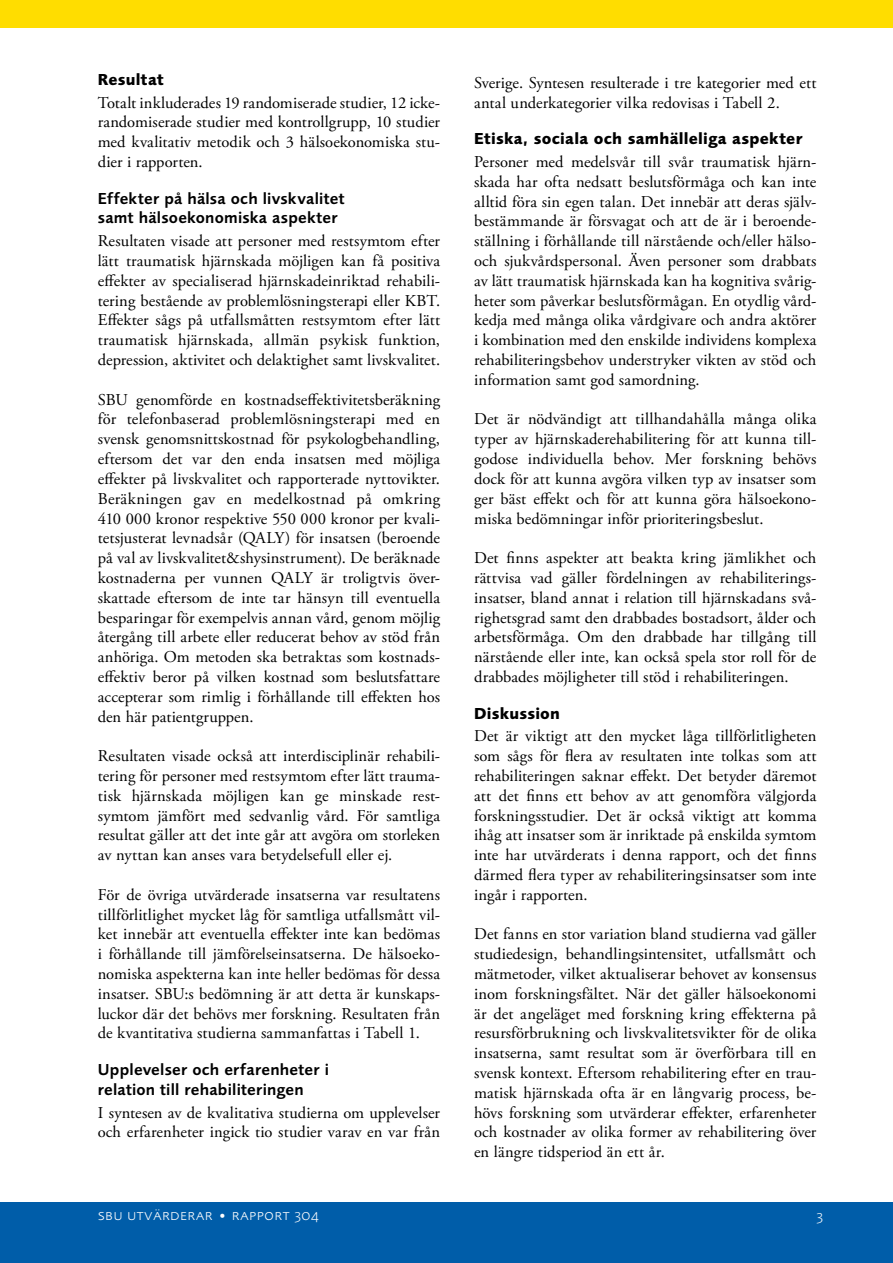
<style>
.page{position:relative;width:893px;height:1263px;background:#fff}
.page>*{position:absolute;margin:0;border:0;box-sizing:border-box;transform-origin:0 0}
.Brödtext{font:16.5px/19.8px "Adobe Garamond Pro";letter-spacing:.005em;color:#000;text-align:justify}
.Rubrik_2_i_brödtext{font:600 16.5px/19.8px "Foundry Sans";letter-spacing:.015em;color:#000}
.Rubrik_1_i_brödtext{font:700 16.5px "Foundry Sans";letter-spacing:.015em;color:#000}
.t1{font:300 15.45px "Foundry Sans Expert";letter-spacing:.03em;color:#fff}
</style>
<div class="page">
<div style="left:0;top:0;width:893px;height:28px;background:#fd0"></div>
<div style="left:0;top:1202px;width:893px;height:61px;background:#005da9"></div>
<h2 class="Rubrik_1_i_brödtext" style="left:98px;top:70px;width:67px">Resultat</h2>
<p class="Brödtext" style="left:98px;top:93px;width:344px">Totalt inkluderades 19 randomiserade studier, 12 icke&shy;randomiserade studier med kontrollgrupp, 10 studier med kvalitativ metodik och 3 hälsoekonomiska stu&shy;dier i rapporten.</p>
<h3 class="Rubrik_2_i_brödtext" style="left:98px;top:188px;width:248px">Effekter på hälsa och livskvalitet samt hälsoekonomiska aspekter</h3>
<p class="Brödtext" style="left:98px;top:232px;width:344px">Resultaten visade att personer med restsymtom efter lätt traumatisk hjärnskada möjligen kan få positiva effekter av specialiserad hjärnskadeinriktad rehabili&shy;tering bestående av problemlösningsterapi eller KBT.<br>Effekter sågs på utfallsmåtten restsymtom efter lätt traumatisk hjärnskada, allmän psykisk funktion, depression, aktivitet och delaktighet samt livskvalitet.</p>
<p class="Brödtext" style="left:98px;top:390px;width:344px">SBU genomförde en kostnadseffektivitetsberäkning för telefonbaserad problemlösningsterapi med en svensk genomsnittskostnad för psykologbehandling, eftersom det var den enda insatsen med möjliga effekter på livskvalitet och rapporterade nyttovikter.<br>Beräkningen gav en medelkostnad på omkring 410 000 kronor respektive 550 000 kronor per kvali&shy;tetsjusterat levnadsår (QALY) för insatsen (beroende på val av livskvalitet&amp;shysinstrument). De beräknade kostnaderna per vunnen QALY är troligtvis över&shy;skattade eftersom de inte tar hänsyn till eventuella besparingar för exempelvis annan vård, genom möjlig återgång till arbete eller reducerat behov av stöd från anhöriga. Om metoden ska betraktas som kostnads&shy;effektiv beror på vilken kostnad som beslutsfattare accepterar som rimlig i förhållande till effekten hos den här patientgruppen.</p>
<p class="Brödtext" style="left:98px;top:746px;width:344px">Resultaten visade också att interdisciplinär rehabili&shy;tering för personer med restsymtom efter lätt trauma&shy;tisk hjärnskada möjligen kan ge minskade rest&shy;symtom jämfört med sedvanlig vård. För samtliga resultat gäller att det inte går att avgöra om storleken av nyttan kan anses vara betydelsefull eller ej.</p>
<p class="Brödtext" style="left:98px;top:885px;width:344px;text-align:left">För de övriga utvärderade insatserna var resultatens tillförlitlighet mycket låg för samtliga utfallsmått vil&shy;ket innebär att eventuella effekter inte kan bedömas i förhållande till jämförelseinsatserna. De hälsoeko-- nomiska aspekterna kan inte heller bedömas för dessa insatser. SBU:s bedömning är att detta är kunskaps&shy;luckor där det behövs mer forskning. Resultaten från de kvantitativa studierna sammanfattas i Tabell 1.</p>
<h3 class="Rubrik_2_i_brödtext" style="left:98px;top:1059px;width:233px">Upplevelser och erfarenheter i relation till rehabiliteringen</h3>
<p class="Brödtext" style="left:98px;top:1103px;width:344px">I syntesen av de kvalitativa studierna om upplevelser och erfarenheter ingick tio studier varav en var från</p>
<p class="Brödtext" style="left:474px;top:73px;width:344px">Sverige. Syntesen resulterade i tre kategorier med ett antal underkategorier vilka redovisas i Tabell 2.</p>
<h2 class="Rubrik_1_i_brödtext" style="left:474px;top:129px;width:330px">Etiska, sociala och samhälleliga aspekter</h2>
<p class="Brödtext" style="left:474px;top:152px;width:344px">Personer med medelsvår till svår traumatisk hjärn&shy;skada har ofta nedsatt beslutsförmåga och kan inte alltid föra sin egen talan. Det innebär att deras själv&shy;bestämmande är försvagat och att de är i beroende&shy;ställning i förhållande till närstående och/eller hälso&shy;och sjukvårdspersonal. Även personer som drabbats av lätt traumatisk hjärnskada kan ha kognitiva svårig&shy;heter som påverkar beslutsförmågan. En otydlig vård&shy;kedja med många olika vårdgivare och andra aktörer i kombination med den enskilde individens komplexa rehabiliteringsbehov understryker vikten av stöd och information samt god samordning.</p>
<p class="Brödtext" style="left:474px;top:410px;width:344px">Det är nödvändigt att tillhandahålla många olika typer av hjärnskaderehabilitering för att kunna till&shy;godose individuella behov. Mer forskning behövs dock för att kunna avgöra vilken typ av insatser som ger bäst effekt och för att kunna göra hälsoekono&shy;miska bedömningar inför prioriteringsbeslut.</p>
<p class="Brödtext" style="left:474px;top:548px;width:344px">Det finns aspekter att beakta kring jämlikhet och rättvisa vad gäller fördelningen av rehabiliterings&shy;insatser, bland annat i relation till hjärnskadans svå&shy;righetsgrad samt den drabbades bostadsort, ålder och arbetsförmåga. Om den drabbade har tillgång till närstående eller inte, kan också spela stor roll för de drabbades möjligheter till stöd i rehabiliteringen.</p>
<h2 class="Rubrik_1_i_brödtext" style="left:474px;top:703px;width:87px">Diskussion</h2>
<p class="Brödtext" style="left:474px;top:727px;width:344px">Det är viktigt att den mycket låga tillförlitligheten som sågs för flera av resultaten inte tolkas som att rehabiliteringen saknar effekt. Det betyder däremot att det finns ett behov av att genomföra välgjorda forskningsstudier. Det är också viktigt att komma ihåg att insatser som är inriktade på enskilda symtom inte har utvärderats i denna rapport, och det finns därmed flera typer av rehabiliteringsinsatser som inte ingår i rapporten.</p>
<p class="Brödtext" style="left:474px;top:925px;width:344px">Det fanns en stor variation bland studierna vad gäller studiedesign, behandlingsintensitet, utfallsmått och mätmetoder, vilket aktualiserar behovet av konsensus inom forskningsfältet. När det gäller hälsoekonomi är det angeläget med forskning kring effekterna på resursförbrukning och livskvalitetsvikter för de olika insatserna, samt resultat som är överförbara till en svensk kontext. Eftersom rehabilitering efter en trau&shy;matisk hjärnskada ofta är en långvarig process, be&shy;hövs forskning som utvärderar effekter, erfarenheter och kostnader av olika former av rehabilitering över en längre tidsperiod än ett år.</p>
<p class="t1" style="left:98px;top:1206px;width:223px">sbu utvärderar • rapport 304</p>
<p class="t1" style="left:816px;top:1206px;width:8px">3</p>
</div>
